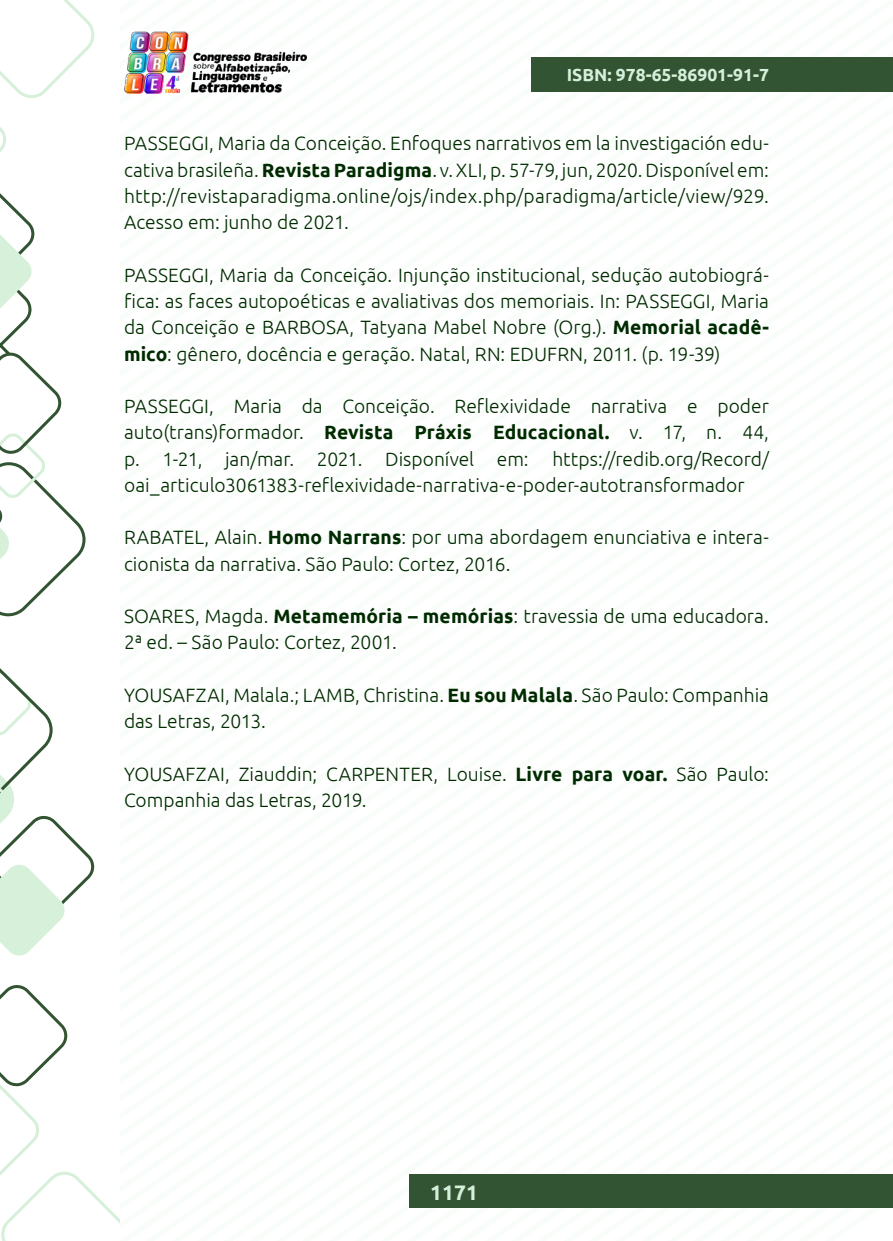
<style>
.page{position:relative;width:893px;height:1241px;background:#fff}
.page>*{position:absolute;margin:0;border:0;box-sizing:border-box;transform-origin:0 0}
.t1{font:700 21px "Ubuntu";color:#d6efda}
._16_REFERENCIAS{font:300 19.25px/26.2px "Ubuntu";color:#002b00}
.t2{font:700 17.5px "Ubuntu";color:#d6efda}
.s1{font-weight:700}
</style>
<div class="page">
<div style="left:410px;top:1174px;width:483px;height:33px;background:#335433"></div>
<img style="left:124px;top:31px;width:182px;height:62px">
<div style="left:532px;top:57px;width:361px;height:35px;background:#335433"></div>
<svg style="left:0;top:985px;width:119px;height:255px"></svg>
<svg style="left:0;top:0;width:94px;height:616px"></svg>
<svg style="left:0;top:668px;width:94px;height:288px"></svg>
<p class="t2" style="left:567px;top:64px;width:204px">ISBN: 978-65-86901-91-7</p>
<p class="_16_REFERENCIAS" style="left:124px;top:130px;width:646px;text-align:justify">PASSEGGI, Maria da Conceição. Enfoques narrativos em la investigación edu&shy;cativa brasileña. <span class="s1">Revista Paradigma</span>. v. XLI, p. 57-79, jun, 2020. Disponível em: http://revistaparadigma.online/ojs/index.php/paradigma/article/view/929.<br>Acesso em: junho de 2021.</p>
<p class="_16_REFERENCIAS" style="left:124px;top:261px;width:646px;text-align:justify">PASSEGGI, Maria da Conceição. Injunção institucional, sedução autobiográ&shy;fica: as faces autopoéticas e avaliativas dos memoriais. In: PASSEGGI, Maria da Conceição e BARBOSA, Tatyana Mabel Nobre (Org.). <span class="s1">Memorial acadê&shy;mico</span>: gênero, docência e geração. Natal, RN: EDUFRN, 2011. (p. 19-39)</p>
<p class="_16_REFERENCIAS" style="left:124px;top:392px;width:646px;text-align:justify">PASSEGGI, Maria da Conceição. Reflexividade narrativa e poder auto(trans)formador. <span class="s1">Revista Práxis Educacional.</span> v. 17, n. 44, p. 1-21, jan/mar. 2021. Disponível em: https://redib.org/Record/ oai_articulo3061383-reflexividade-narrativa-e-poder-autotransformador</p>
<p class="_16_REFERENCIAS" style="left:124px;top:524px;width:646px">RABATEL, Alain. <span class="s1">Homo Narrans</span>: por uma abordagem enunciativa e intera&shy;cionista da narrativa. São Paulo: Cortez, 2016.</p>
<p class="_16_REFERENCIAS" style="left:124px;top:602px;width:646px">SOARES, Magda. <span class="s1">Metamemória – memórias</span>: travessia de uma educadora.<br>2ª ed. – São Paulo: Cortez, 2001.</p>
<p class="_16_REFERENCIAS" style="left:124px;top:681px;width:646px">YOUSAFZAI, Malala.; LAMB, Christina. <span class="s1">Eu sou Malala</span>. São Paulo: Companhia das Letras, 2013.</p>
<p class="_16_REFERENCIAS" style="left:124px;top:760px;width:646px">YOUSAFZAI, Ziauddin; CARPENTER, Louise. <span class="s1">Livre para voar.</span> São Paulo:<br>Companhia das Letras, 2019.</p>
<p class="t1" style="left:430px;top:1178px;width:49px">1171</p>
</div>
